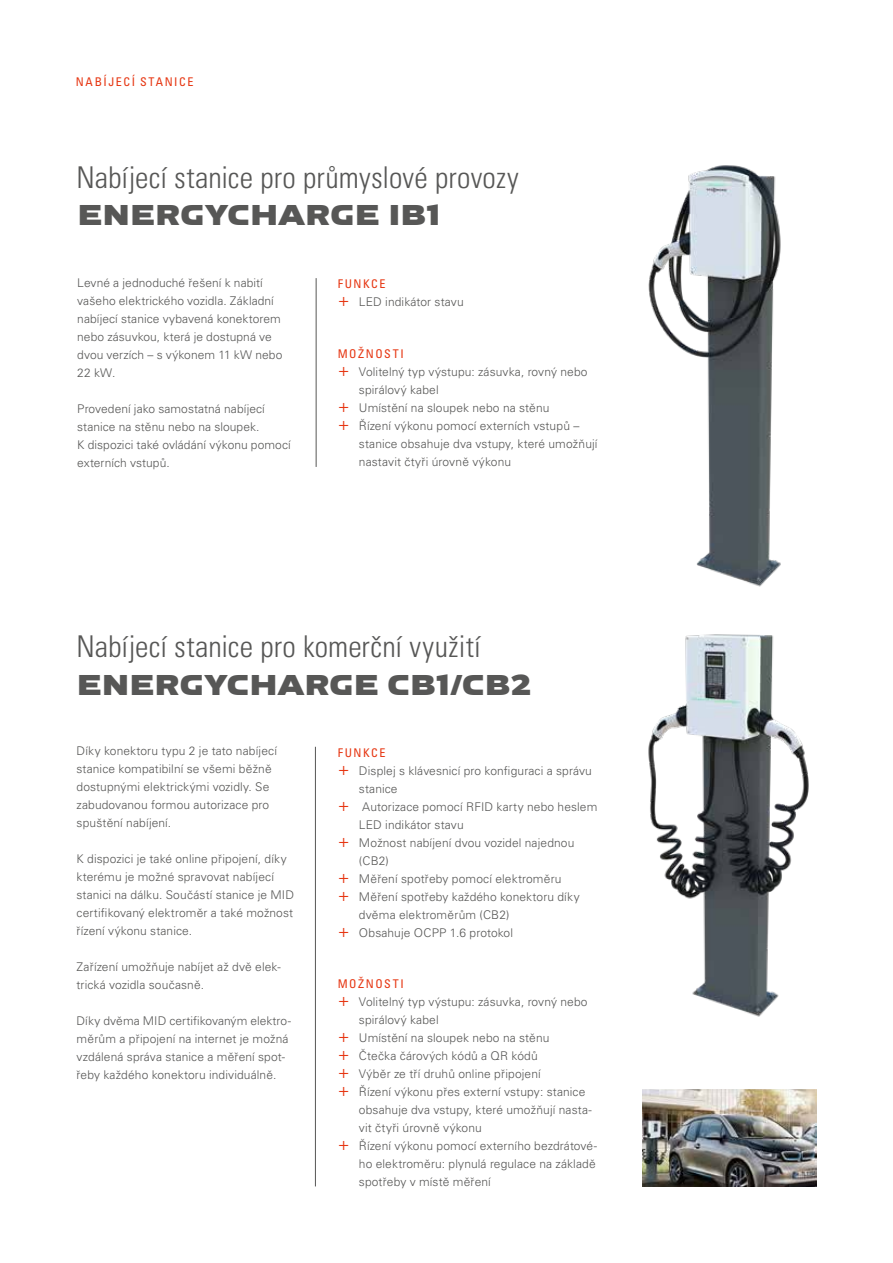
<style>
.page{position:relative;width:893px;height:1263px;background:#fff}
.page>*{position:absolute;margin:0;border:0;box-sizing:border-box;transform-origin:0 0}
.t1{font:30px "Univers LTCYR 47 Light Cond";letter-spacing:.005em;color:#575756}
.t2{font:700 30px "Viessmann";letter-spacing:-.005em;color:#575756}
.t3{font:300 12px/18px "Univers LTCYR 45";letter-spacing:.01em;color:#575756}
.t4{font:condensed 12px "Univers LTCYR 57";letter-spacing:.13em;color:#e63612}
.s1{font-size:18px;color:#e63612}
</style>
<div class="page">
<hr style="left:316px;top:278px;width:1px;height:189px;background:#575756">
<img style="left:648px;top:165px;width:133px;height:422px">
<hr style="left:315px;top:747px;width:1px;height:439px;background:#575756">
<img style="left:648px;top:634px;width:161px;height:383px">
<img style="left:642px;top:1089px;width:174px;height:97px">
<p class="t4" style="left:76px;top:74px;width:119px">NABÍJECÍ STANICE</p>
<h1 class="t1" style="left:77px;top:157px;width:444px">Nabíjecí stanice pro průmyslové provozy</h1>
<h1 class="t2" style="left:77px;top:196px;width:365px">ENERGYCHARGE IB1</h1>
<p class="t3" style="left:77px;top:273px;width:207px">Levné a jednoduché řešení k nabití vašeho elektrického vozidla. Základní nabíjecí stanice vybavená konektorem nebo zásuvkou, která je dostupná ve dvou verzích – s výkonem 11 kW nebo<br>22 kW.</p>
<p class="t3" style="left:77px;top:399px;width:215px">Provedení jako samostatná nabíjecí stanice na stěnu nebo na sloupek.<br>K dispozici také ovládání výkonu pomocí externích vstupů.</p>
<p class="t4" style="left:338px;top:276px;width:49px">FUNKCE</p>
<p class="t3" style="left:338px;top:293px;width:128px"><span class="s1">+</span> LED indikátor stavu</p>
<p class="t4" style="left:338px;top:346px;width:68px">MOŽNOSTI</p>
<p class="t3" style="left:338px;top:363px;width:251px"><span class="s1">+</span> Volitelný typ výstupu: zásuvka, rovný nebo</p>
<p class="t3" style="left:359px;top:381px;width:81px">spirálový kabel</p>
<p class="t3" style="left:338px;top:399px;width:213px"><span class="s1">+</span> Umístění na sloupek nebo na stěnu</p>
<p class="t3" style="left:338px;top:417px;width:243px"><span class="s1">+</span> Řízení výkonu pomocí externích vstupů –</p>
<p class="t3" style="left:359px;top:435px;width:240px">stanice obsahuje dva vstupy, které umožňují</p>
<p class="t3" style="left:359px;top:453px;width:154px">nastavit čtyři úrovně výkonu</p>
<h1 class="t1" style="left:77px;top:626px;width:406px">Nabíjecí stanice pro komerční využití</h1>
<h1 class="t2" style="left:77px;top:665px;width:456px">ENERGYCHARGE CB1/CB2</h1>
<p class="t3" style="left:77px;top:741px;width:202px">Díky konektoru typu 2 je tato nabíjecí stanice kompatibilní se všemi běžně dostupnými elektrickými vozidly. Se zabudovanou formou autorizace pro spuštění nabíjení.</p>
<p class="t3" style="left:77px;top:849px;width:219px">K dispozici je také online připojení, díky kterému je možné spravovat nabíjecí stanici na dálku. Součástí stanice je MID certifikovaný elektroměr a také možnost řízení výkonu stanice.</p>
<p class="t3" style="left:77px;top:957px;width:206px">Zařízení umožňuje nabíjet až dvě elek&shy;trická vozidla současně.</p>
<p class="t3" style="left:77px;top:1011px;width:216px">Díky dvěma MID certifikovaným elektro&shy;měrům a připojení na internet je možná vzdálená správa stanice a měření spot&shy;řeby každého konektoru individuálně.</p>
<p class="t4" style="left:338px;top:745px;width:49px">FUNKCE</p>
<p class="t3" style="left:338px;top:761px;width:256px"><span class="s1">+</span> Displej s klávesnicí pro konfiguraci a správu</p>
<p class="t3" style="left:359px;top:779px;width:40px">stanice</p>
<p class="t3" style="left:338px;top:797px;width:261px"><span class="s1">+</span> Autorizace pomocí RFID karty nebo heslem</p>
<p class="t3" style="left:359px;top:815px;width:106px">LED indikátor stavu</p>
<p class="t3" style="left:338px;top:833px;width:238px"><span class="s1">+</span> Možnost nabíjení dvou vozidel najednou</p>
<p class="t3" style="left:359px;top:851px;width:31px">(CB2)</p>
<p class="t3" style="left:338px;top:869px;width:225px"><span class="s1">+</span> Měření spotřeby pomocí elektroměru</p>
<p class="t3" style="left:338px;top:887px;width:243px"><span class="s1">+</span> Měření spotřeby každého konektoru díky</p>
<p class="t3" style="left:359px;top:905px;width:152px">dvěma elektroměrům (CB2)</p>
<p class="t3" style="left:338px;top:923px;width:177px"><span class="s1">+</span> Obsahuje OCPP 1.6 protokol</p>
<p class="t4" style="left:338px;top:976px;width:68px">MOŽNOSTI</p>
<p class="t3" style="left:338px;top:993px;width:251px"><span class="s1">+</span> Volitelný typ výstupu: zásuvka, rovný nebo</p>
<p class="t3" style="left:359px;top:1011px;width:81px">spirálový kabel</p>
<p class="t3" style="left:338px;top:1029px;width:213px"><span class="s1">+</span> Umístění na sloupek nebo na stěnu</p>
<p class="t3" style="left:338px;top:1047px;width:202px"><span class="s1">+</span> Čtečka čárových kódů a QR kódů</p>
<p class="t3" style="left:338px;top:1065px;width:204px"><span class="s1">+</span> Výběr ze tří druhů online připojení</p>
<p class="t3" style="left:338px;top:1083px;width:249px"><span class="s1">+</span> Řízení výkonu přes externí vstupy: stanice</p>
<p class="t3" style="left:359px;top:1101px;width:234px">obsahuje dva vstupy, které umožňují nasta-</p>
<p class="t3" style="left:359px;top:1119px;width:124px">vit čtyři úrovně výkonu</p>
<p class="t3" style="left:338px;top:1137px;width:261px"><span class="s1">+</span> Řízení výkonu pomocí externího bezdrátové-</p>
<p class="t3" style="left:359px;top:1155px;width:238px">ho elektroměru: plynulá regulace na základě</p>
<p class="t3" style="left:359px;top:1173px;width:133px">spotřeby v místě měření</p>
</div>
